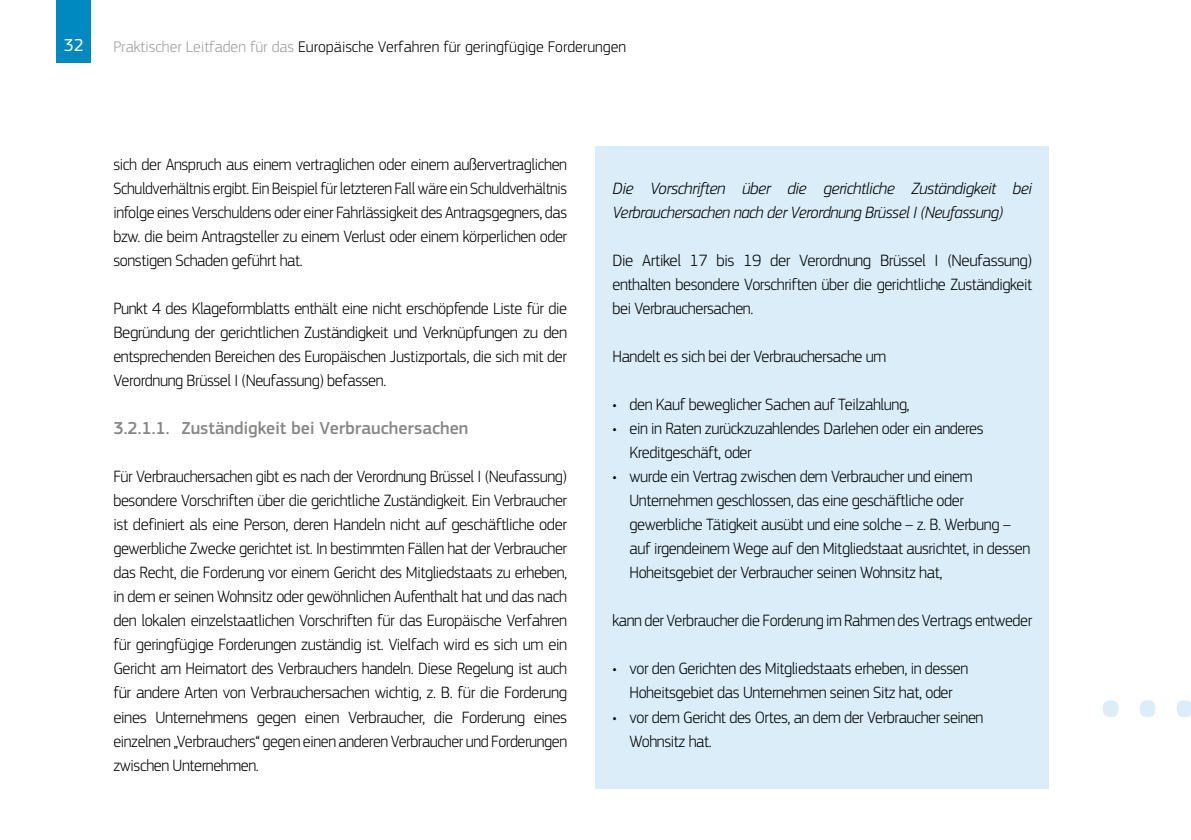
<style>
.page{position:relative;width:1191px;height:840px;background:#fff}
.page>*{position:absolute;margin:0;border:0;box-sizing:border-box;transform-origin:0 0}
.t1{font:500 18px "EC Square Sans Pro";color:#878786}
.t2{font:18px "EC Square Sans Pro";color:#fff}
.Body{font:300 17px/24px "EC Square Sans Pro";letter-spacing:-.025em;color:#000;text-align:justify}
.Body-2{font:italic 300 17px/24px "EC Square Sans Pro";letter-spacing:-.025em;color:#000}
.Body-3{font:300 17px "EC Square Sans Pro";letter-spacing:-.025em;color:#000;scale:.96 1}
.t3{font:300 16px "EC Square Sans Pro";color:#000}
.s1{color:#9c9d9d}
</style>
<div class="page">
<div style="left:57px;top:0;width:34px;height:62px;background:#0088c1"></div>
<div style="left:595px;top:146px;width:454px;height:642px;background:#daedf8"></div>
<svg style="left:1103px;top:700px;width:88px;height:16px"></svg>
<p class="t2" style="left:64px;top:35px;width:22px">32</p>
<p class="t3" style="left:113px;top:37px;width:514px"><span class="s1">Praktischer Leitfaden für das</span> Europäische Verfahren für geringfügige Forderungen</p>
<p class="Body" style="left:113px;top:152px;width:455px">sich der Anspruch aus einem vertraglichen oder einem außervertraglichen Schuldverhältnis ergibt. Ein Beispiel für letzteren Fall wäre ein Schuldverhältnis infolge eines Verschuldens oder einer Fahrlässigkeit des Antragsgegners, das bzw. die beim Antragsteller zu einem Verlust oder einem körperlichen oder sonstigen Schaden geführt hat.</p>
<p class="Body" style="left:113px;top:296px;width:455px">Punkt 4 des Klageformblatts enthält eine nicht erschöpfende Liste für die Begründung der gerichtlichen Zuständigkeit und Verknüpfungen zu den entsprechenden Bereichen des Europäischen Justizportals, die sich mit der Verordnung Brüssel I (Neufassung) befassen.</p>
<p class="t1" style="left:113px;top:417px;width:356px">3.2.1.1. Zuständigkeit bei Verbrauchersachen</p>
<p class="Body" style="left:113px;top:464px;width:455px">Für Verbrauchersachen gibt es nach der Verordnung Brüssel I (Neufassung) besondere Vorschriften über die gerichtliche Zuständigkeit. Ein Verbraucher ist definiert als eine Person, deren Handeln nicht auf geschäftliche oder gewerbliche Zwecke gerichtet ist. In bestimmten Fällen hat der Verbraucher das Recht, die Forderung vor einem Gericht des Mitgliedstaats zu erheben, in dem er seinen Wohnsitz oder gewöhnlichen Aufenthalt hat und das nach den lokalen einzelstaatlichen Vorschriften für das Europäische Verfahren für geringfügige Forderungen zuständig ist. Vielfach wird es sich um ein Gericht am Heimatort des Verbrauchers handeln. Diese Regelung ist auch für andere Arten von Verbrauchersachen wichtig, z. B. für die Forderung eines Unternehmens gegen einen Verbraucher, die Forderung eines einzelnen „Verbrauchers“ gegen einen anderen Verbraucher und Forderungen zwischen Unternehmen.</p>
<p class="Body-2" style="left:612px;top:176px;width:421px">Die Vorschriften über die gerichtliche Zuständigkeit bei<br>Verbrauchersachen nach der Verordnung Brüssel I (Neufassung)</p>
<p class="Body" style="left:612px;top:248px;width:421px">Die Artikel 17 bis 19 der Verordnung Brüssel I (Neufassung) enthalten besondere Vorschriften über die gerichtliche Zuständigkeit bei Verbrauchersachen.</p>
<p class="Body" style="left:612px;top:344px;width:275px">Handelt es sich bei der Verbrauchersache um</p>
<p class="Body" style="left:612px;top:392px;width:298px">• den Kauf beweglicher Sachen auf Teilzahlung,</p>
<p class="Body" style="left:629px;top:416px;width:355px;text-indent:-17px">• ein in Raten zurückzuzahlendes Darlehen oder ein anderes<br>Kreditgeschäft, oder</p>
<p class="Body" style="left:629px;top:464px;width:402px;text-align:left;text-indent:-17px">• wurde ein Vertrag zwischen dem Verbraucher und einem Unternehmen geschlossen, das eine geschäftliche oder gewerbliche Tätigkeit ausübt und eine solche – z. B. Werbung – auf irgendeinem Wege auf den Mitgliedstaat ausrichtet, in dessen Hoheitsgebiet der Verbraucher seinen Wohnsitz hat,</p>
<p class="Body-3" style="left:612px;top:610px;width:439px">kann der Verbraucher die Forderung im Rahmen des Vertrags entweder</p>
<p class="Body" style="left:612px;top:656px;width:357px;text-align:center">• vor den Gerichten des Mitgliedstaats erheben, in dessen<br>Hoheitsgebiet das Unternehmen seinen Sitz hat, oder</p>
<p class="Body" style="left:629px;top:704px;width:355px;text-indent:-17px">• vor dem Gericht des Ortes, an dem der Verbraucher seinen<br>Wohnsitz hat.</p>
</div>
